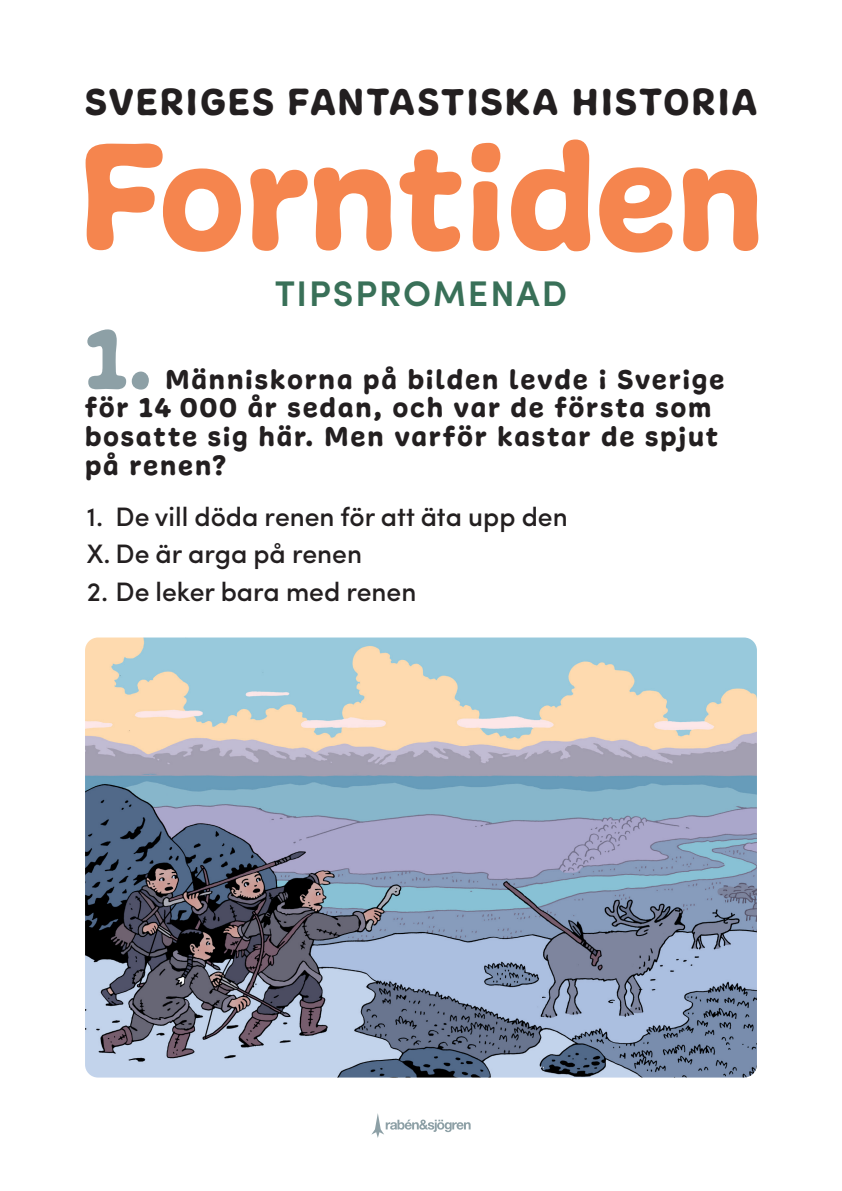
<style>
.page{position:relative;width:842px;height:1191px;background:#fff}
.page>*{position:absolute;margin:0;border:0;box-sizing:border-box;transform-origin:0 0}
.t1{font:159.2px "Freude";color:#f5854e}
.Kapitelrubrik_centre{font:90px "Freude";color:#8da0a6}
.t2{font:39.8px "Freude";letter-spacing:.055em;color:#231f20}
.t3{font:600 35.7px "Sofia Pro";letter-spacing:.055em;color:#397058}
.Kapitelrubrik_centre-2{font:29px/28.8px "Freude";letter-spacing:.07em;color:#231f20}
.Bröd_Sofia_Pro_Mediu{font:500 26.7px "Sofia Pro";color:#231f20}
</style>
<div class="page">
<svg style="left:371px;top:1113px;width:100px;height:25px"></svg>
<img style="left:85px;top:637px;width:672px;height:440px">
<h3 class="t2" style="left:85px;top:77px;width:674px">SVERIGES FANTASTISKA HISTORIA</h3>
<h1 class="t1" style="left:78px;top:99px;width:688px">Forntiden</h1>
<p class="t3" style="left:275px;top:267px;width:294px">TIPSPROMENAD</p>
<p class="Kapitelrubrik_centre" style="left:85px;top:303px;width:69px">1.</p>
<p class="Kapitelrubrik_centre-2" style="left:85px;top:365px;width:641px;text-indent:80px">Människorna på bilden levde i Sverige för 14 000 år sedan, och var de första som bosatte sig här. Men varför kastar de spjut på renen?</p>
<p class="Bröd_Sofia_Pro_Mediu" style="left:87px;top:497px;width:482px">1. De vill döda renen för att äta upp den</p>
<p class="Bröd_Sofia_Pro_Mediu" style="left:87px;top:534px;width:277px">X. De är arga på renen</p>
<p class="Bröd_Sofia_Pro_Mediu" style="left:87px;top:571px;width:331px">2. De leker bara med renen</p>
</div>
